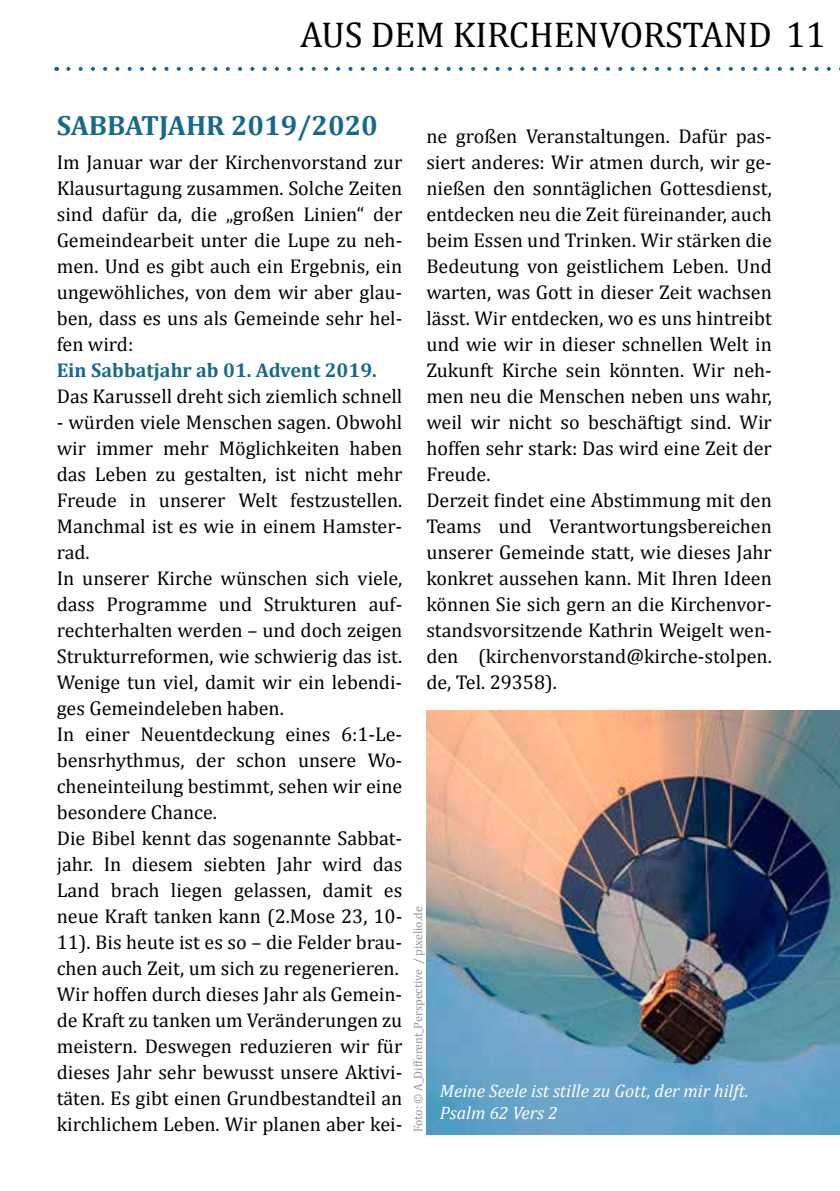
<style>
.page{position:relative;width:840px;height:1191px;background:#fff}
.page>*{position:absolute;margin:0;border:0;box-sizing:border-box;transform-origin:0 0}
.t1{font:36px "Cambria";color:#000}
.t2{font:700 28px "Cambria";color:#16698c}
.t3{font:20px/26px "Cambria";color:#000}
.t4{font:700 20px "Cambria";color:#16698c}
.t5{font:italic 18px/21.6px "Cambria";color:#fff}
.t6{font:12px "Cambria";color:#939598}
</style>
<div class="page">
<svg style="left:68px;top:67px;width:772px;height:4px"></svg>
<img style="left:426px;top:710px;width:413px;height:424px">
<h1 class="t1" style="left:300px;top:13px;width:527px">AUS DEM KIRCHENVORSTAND 11</h1>
<h2 class="t2" style="left:57px;top:109px;width:322px">SABBATJAHR 2019/2020</h2>
<p class="t3" style="left:57px;top:149px;width:347px;text-align:justify">Im Januar war der Kirchenvorstand zur Klausurtagung zusammen. Solche Zeiten sind dafür da, die „großen Linien“ der Gemeindearbeit unter die Lupe zu neh&shy;men. Und es gibt auch ein Ergebnis, ein ungewöhliches, von dem wir aber glau&shy;ben, dass es uns als Gemeinde sehr hel&shy;fen wird:</p>
<p class="t4" style="left:57px;top:358px;width:321px">Ein Sabbatjahr ab 01. Advent 2019.</p>
<p class="t3" style="left:57px;top:383px;width:347px">Das Karussell dreht sich ziemlich schnell</p>
<p class="t3" style="left:57px;top:409px;width:347px">- würden viele Menschen sagen. Obwohl wir immer mehr Möglichkeiten haben das Leben zu gestalten, ist nicht mehr Freude in unserer Welt festzustellen.<br>Manchmal ist es wie in einem Hamster&shy;rad.<br>In unserer Kirche wünschen sich viele, dass Programme und Strukturen auf&shy;rechterhalten werden – und doch zeigen Strukturreformen, wie schwierig das ist.<br>Wenige tun viel, damit wir ein lebendi&shy;ges Gemeindeleben haben.<br>In einer Neuentdeckung eines 6:1-Le&shy;bensrhythmus, der schon unsere Wo&shy;cheneinteilung bestimmt, sehen wir eine besondere Chance.<br>Die Bibel kennt das sogenannte Sabbat&shy;jahr. In diesem siebten Jahr wird das Land brach liegen gelassen, damit es neue Kraft tanken kann (2.Mose 23, 10- 11). Bis heute ist es so – die Felder brau&shy;chen auch Zeit, um sich zu regenerieren.<br>Wir hoffen durch dieses Jahr als Gemein&shy;de Kraft zu tanken um Veränderungen zu meistern. Deswegen reduzieren wir für dieses Jahr sehr bewusst unsere Aktivi&shy;täten. Es gibt einen Grundbestandteil an kirchlichem Leben. Wir planen aber kei-</p>
<p class="t3" style="left:426px;top:123px;width:347px">ne großen Veranstaltungen. Dafür pas&shy;siert anderes: Wir atmen durch, wir ge&shy;nießen den sonntäglichen Gottesdienst, entdecken neu die Zeit füreinander, auch beim Essen und Trinken. Wir stärken die Bedeutung von geistlichem Leben. Und warten, was Gott in dieser Zeit wachsen lässt. Wir entdecken, wo es uns hintreibt und wie wir in dieser schnellen Welt in Zukunft Kirche sein könnten. Wir neh&shy;men neu die Menschen neben uns wahr, weil wir nicht so beschäftigt sind. Wir hoffen sehr stark: Das wird eine Zeit der Freude.<br>Derzeit findet eine Abstimmung mit den Teams und Verantwortungsbereichen unserer Gemeinde statt, wie dieses Jahr konkret aussehen kann. Mit Ihren Ideen können Sie sich gern an die Kirchenvor&shy;standsvorsitzende Kathrin Weigelt wen&shy;den (kirchenvorstand@kirche-stolpen. de, Tel. 29358).</p>
<p class="t6" style="left:411px;top:1132px;width:227px;rotate:-90deg">Foto: © A_Different_Perspective / pixelio.de</p>
<p class="t5" style="left:439px;top:1079px;width:310px">Meine Seele ist stille zu Gott, der mir hilft.<br>Psalm 62 Vers 2</p>
</div>
